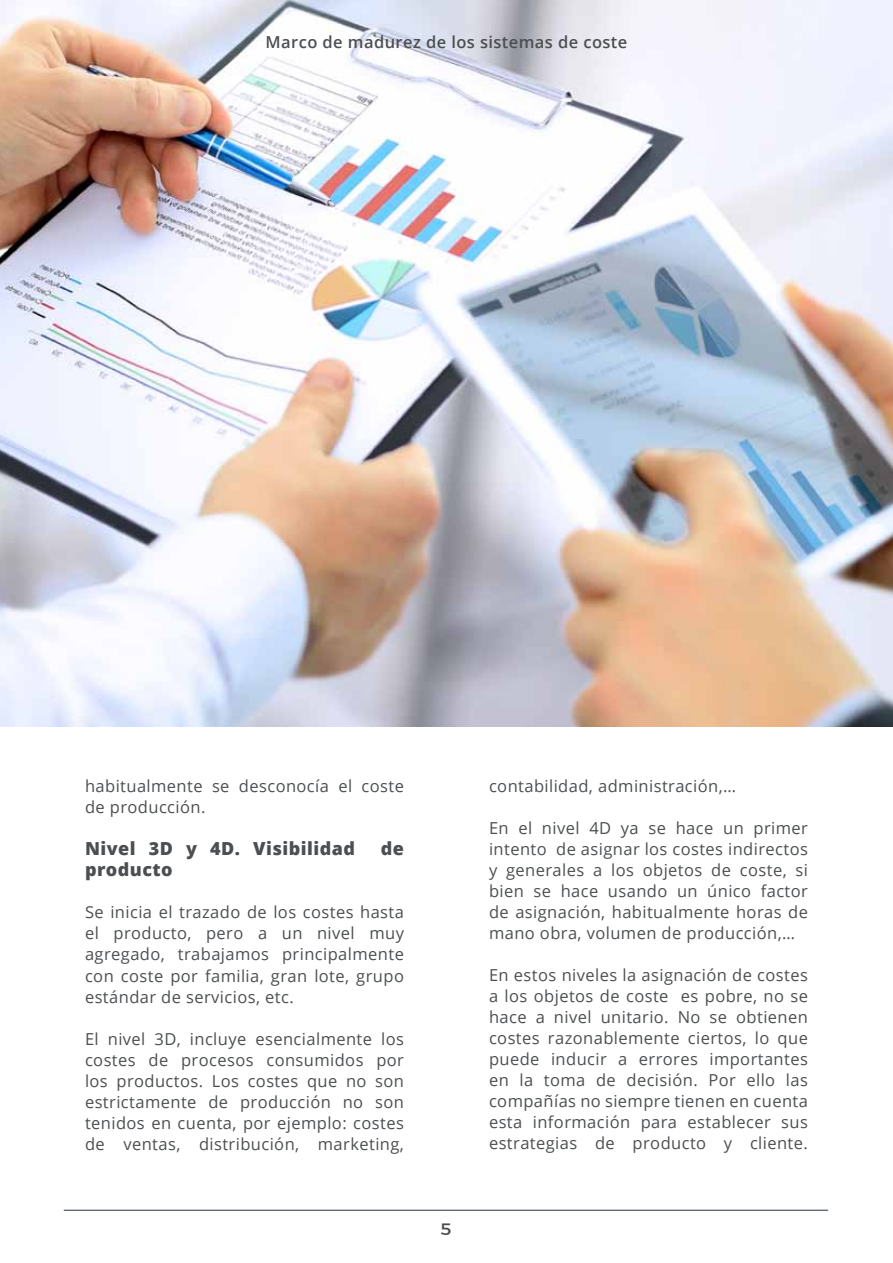
<style>
.page{position:relative;width:893px;height:1263px;background:#fff}
.page>*{position:absolute;margin:0;border:0;box-sizing:border-box;transform-origin:0 0}
.t1{font:800 18px "Open Sans";letter-spacing:.025em;color:#4c4f51}
.t2{font:16.5px/21px "Open Sans";letter-spacing:.025em;color:#4c4f51;text-align:justify}
.t3{font:600 16.5px "Open Sans";letter-spacing:.025em;color:#4c4f51}
.t4{font:16.5px "Montserrat";color:#4c4f51;scale:1.1 1}
</style>
<div class="page">
<img style="left:0;top:0;width:893px;height:726px">
<hr style="left:64px;top:1210px;width:764px;height:1px;background:#263346">
<p class="t3" style="left:266px;top:30px;width:363px">Marco de madurez de los sistemas de coste</p>
<p class="t2" style="left:85px;top:775px;width:320px">habitualmente se desconocía el coste de producción.</p>
<p class="t1" style="left:85px;top:835px;width:271px">Nivel 3D y 4D. Visibilidad</p>
<p class="t1" style="left:381px;top:835px;width:25px">de</p>
<p class="t1" style="left:85px;top:856px;width:89px">producto</p>
<p class="t2" style="left:85px;top:901px;width:320px">Se inicia el trazado de los costes hasta el producto, pero a un nivel muy agregado, trabajamos principalmente con coste por familia, gran lote, grupo estándar de servicios, etc.</p>
<p class="t2" style="left:85px;top:1027px;width:320px">El nivel 3D, incluye esencialmente los costes de procesos consumidos por los productos. Los costes que no son estrictamente de producción no son tenidos en cuenta, por ejemplo: costes de ventas, distribución, marketing,</p>
<p class="t4" style="left:440px;top:1219px;width:12px">5</p>
<p class="t2" style="left:489px;top:775px;width:249px">contabilidad, administración,…</p>
<p class="t2" style="left:489px;top:817px;width:320px">En el nivel 4D ya se hace un primer intento de asignar los costes indirectos y generales a los objetos de coste, si bien se hace usando un único factor de asignación, habitualmente horas de mano obra, volumen de producción,…</p>
<p class="t2" style="left:489px;top:964px;width:320px">En estos niveles la asignación de costes a los objetos de coste es pobre, no se hace a nivel unitario. No se obtienen costes razonablemente ciertos, lo que puede inducir a errores importantes en la toma de decisión. Por ello las compañías no siempre tienen en cuenta esta información para establecer sus estrategias de producto y cliente.</p>
</div>
